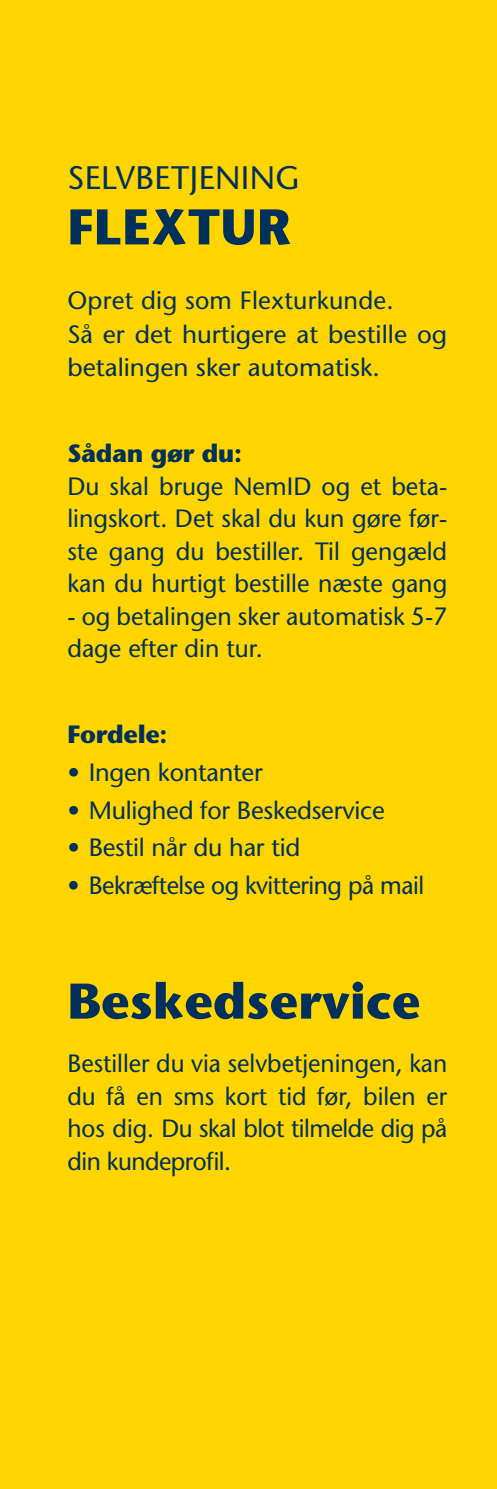
<style>
.page{position:relative;width:497px;height:1489px;background:#fff}
.page>*{position:absolute;margin:0;border:0;box-sizing:border-box;transform-origin:0 0}
.t1{font:700 50px "Stone Sans Std";color:#00305b}
.t2{font:500 32.5px "Stone Sans Std";letter-spacing:.01em;color:#00305b}
.t3{font:500 25px/32.5px "Stone Sans Std";color:#00305b}
.t4{font:500 25px "Stone Sans Std";letter-spacing:-.02em;color:#00305b}
.t5{font:700 25px "Stone Sans Std";letter-spacing:-.01em;color:#00305b}
</style>
<div class="page">
<div style="left:0;top:0;width:496px;height:1488px;background:#ffd500"></div>
<h2 class="t2" style="left:67px;top:159px;width:233px">SELVBETJENING</h2>
<h1 class="t1" style="left:67px;top:197px;width:224px">FLEXTUR</h1>
<p class="t3" style="left:67px;top:284px;width:381px;line-height:33.2px">Opret dig som Flexturkunde.<br>Så er det hurtigere at bestille og betalingen sker automatisk.</p>
<p class="t5" style="left:67px;top:438px;width:176px">Sådan gør du:</p>
<p class="t3" style="left:67px;top:469px;width:381px;text-align:justify">Du skal bruge NemID og et beta&shy;lingskort. Det skal du kun gøre før&shy;ste gang du bestiller. Til gengæld kan du hurtigt bestille næste gang</p>
<p class="t3" style="left:67px;top:599px;width:381px">- og betalingen sker automatisk 5-7 dage efter din tur.</p>
<p class="t5" style="left:67px;top:719px;width:101px">Fordele:</p>
<p class="t3" style="left:67px;top:756px;width:196px">• Ingen kontanter</p>
<p class="t3" style="left:67px;top:793px;width:318px">• Mulighed for Beskedservice</p>
<p class="t3" style="left:67px;top:831px;width:234px">• Bestil når du har tid</p>
<p class="t4" style="left:67px;top:869px;width:358px">• Bekræftelse og kvittering på mail</p>
<h1 class="t1" style="left:67px;top:971px;width:354px">Beskedservice</h1>
<p class="t3" style="left:67px;top:1047px;width:381px;text-align:justify">Bestiller du via selvbetjeningen, kan du få en sms kort tid før, bilen er hos dig. Du skal blot tilmelde dig på din kundeprofil.</p>
</div>
